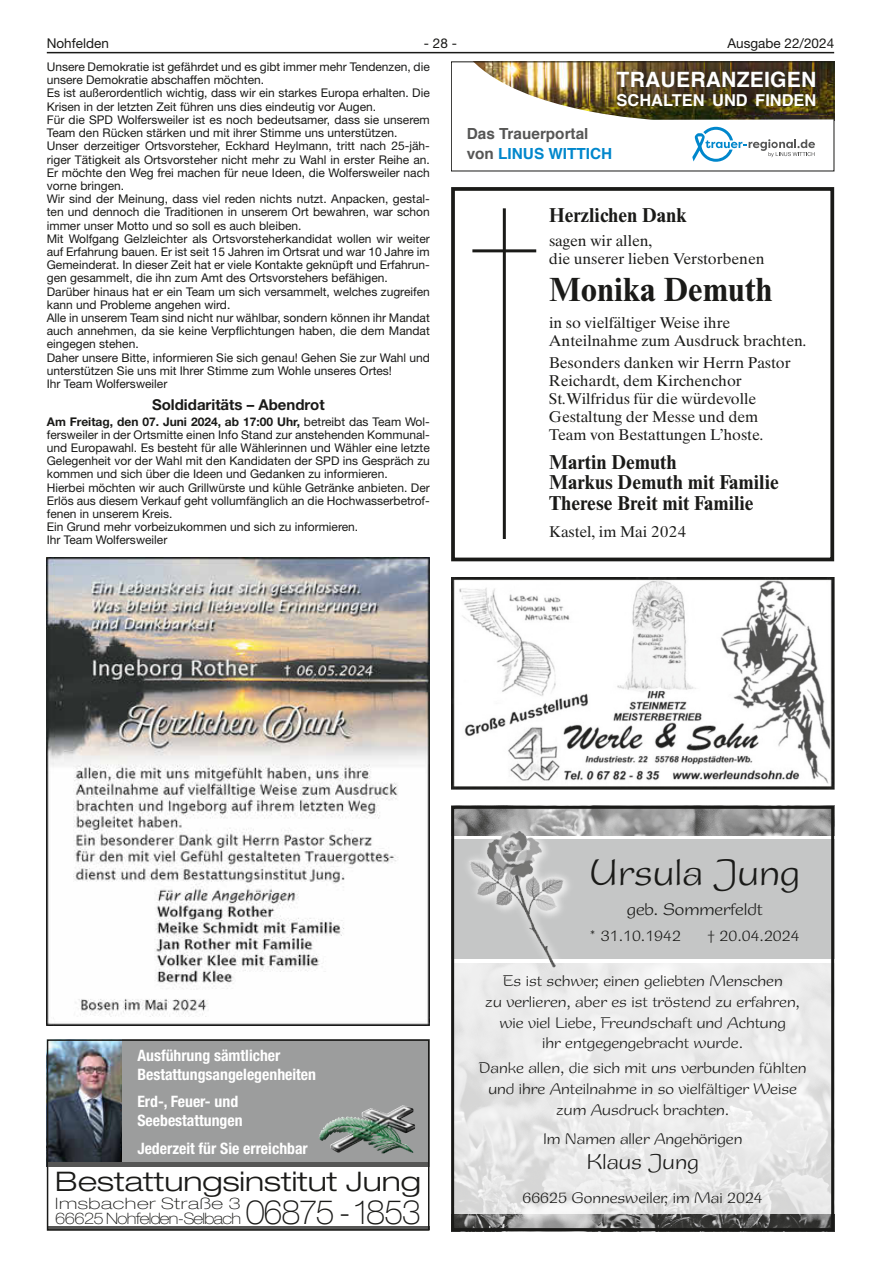
<style>
.page{position:relative;width:881px;height:1263px;background:#fff}
.page>*{position:absolute;margin:0;border:0;box-sizing:border-box;transform-origin:0 0}
.t1{font:36px "Roundy";color:#1a1a18}
.t2{font:700 30px "Yhykwj Times Roman SB";color:#1a1a18}
.t3{font:300 expanded 27px "Helvetica Neue LT";color:#1a1a18;scale:1.12 1}
.t4{font:700 21.15px "Helvetica";letter-spacing:.01em;color:#fff}
.t5{font:21px "Roundy";color:#1a1a18}
.t6{font:700 18px/20.9px "Yhykwj Times Roman SB";color:#1a1a18}
.t7{font:16.5px "Roundy";color:#1a1a18}
.t8{font:700 16.35px "Helvetica";color:#fff}
.t9{font:700 condensed 15.75px/18.9px "Helvetica Neue LT";color:#fff}
.t10{font:100 expanded 15.75px/14.4px "Helvetica Neue LT";letter-spacing:-.04em;color:#1a1a18;scale:1.2 1}
.t11{font:700 15.3px/19.4px "Helvetica";color:#565655}
.t12{font:15px/20.7px "Roundy";color:#1a1a18;text-align:center}
.t13{font:15px/18px "Wfshqt Times Nr 1 SB";color:#1a1a18}
.t14{font:700 15px "Helvetica Neue LT";color:#1a1a18}
.t15{font:13.5px "Helvetica Neue LT";color:#1a1a18}
.t16{font:12px/13.2px "Helvetica Neue LT";color:#1a1a18}
.s1{font-weight:700}
.s2{color:#0087cc}
.s3{font-size:33px}
</style>
<div class="page">
<hr style="left:47px;top:52px;width:786px;height:1px;background:#1a1a18">
<img style="left:47px;top:558px;width:382px;height:467px">
<hr style="left:47px;top:1226px;width:382px;height:3px;background:#565655">
<img style="left:49px;top:1042px;width:73px;height:121px">
<div style="left:122px;top:1040px;width:307px;height:127px;background:#9c9d9d"></div>
<div style="left:47px;top:1040px;width:382px;height:191px;border:1px solid #1a1a18"></div>
<div style="left:312px;top:1103px;width:112px;height:56px;background:#1a1a18;opacity:.75"></div>
<hr style="left:48px;top:1163px;width:380px;height:4px;background:#565655">
<img style="left:606px;top:810px;width:223px;height:26px">
<img style="left:455px;top:1214px;width:374px;height:13px">
<div style="left:451px;top:840px;width:382px;height:119px;background:#c5c6c6"></div>
<svg style="left:455px;top:963px;width:374px;height:251px;fill:#ebebeb"></svg>
<div style="left:451px;top:806px;width:382px;height:425px;border:3px solid #1a1a18"></div>
<svg style="left:451px;top:806px;width:155px;height:190px"></svg>
<img style="left:457px;top:816px;width:140px;height:170px">
<div style="left:451px;top:187px;width:382px;height:374px;border:4px solid #1a1a18"></div>
<hr style="left:472px;top:249px;width:64px;height:3px;background:#1a1a18">
<hr style="left:502px;top:208px;width:3px;height:331px;background:#1a1a18">
<img style="left:451px;top:577px;width:382px;height:213px">
<img style="left:476px;top:64px;width:355px;height:98px">
<div style="left:451px;top:62px;width:382px;height:109px;border:1px solid #1a1a18"></div>
<p class="t15" style="left:47px;top:35px;width:64px">Nohfelden</p>
<p class="t15" style="left:424px;top:35px;width:35px">- 28 -</p>
<p class="t15" style="left:727px;top:35px;width:108px">Ausgabe 22/2024</p>
<p class="t16" style="left:47px;top:60px;width:384px">Unsere Demokratie ist gefährdet und es gibt immer mehr Tendenzen, die unsere Demokratie abschaffen möchten.<br>Es ist außerordentlich wichtig, dass wir ein starkes Europa erhalten. Die Krisen in der letzten Zeit führen uns dies eindeutig vor Augen.<br>Für die SPD Wolfersweiler ist es noch bedeutsamer, dass sie unserem Team den Rücken stärken und mit ihrer Stimme uns unterstützen.<br>Unser derzeitiger Ortsvorsteher, Eckhard Heylmann, tritt nach 25-jäh&shy;riger Tätigkeit als Ortsvorsteher nicht mehr zu Wahl in erster Reihe an.<br>Er möchte den Weg frei machen für neue Ideen, die Wolfersweiler nach vorne bringen.<br>Wir sind der Meinung, dass viel reden nichts nutzt. Anpacken, gestal&shy;ten und dennoch die Traditionen in unserem Ort bewahren, war schon immer unser Motto und so soll es auch bleiben.<br>Mit Wolfgang Gelzleichter als Ortsvorsteherkandidat wollen wir weiter auf Erfahrung bauen. Er ist seit 15 Jahren im Ortsrat und war 10 Jahre im Gemeinderat. In dieser Zeit hat er viele Kontakte geknüpft und Erfahrun&shy;gen gesammelt, die ihn zum Amt des Ortsvorstehers befähigen.<br>Darüber hinaus hat er ein Team um sich versammelt, welches zugreifen kann und Probleme angehen wird.<br>Alle in unserem Team sind nicht nur wählbar, sondern können ihr Mandat auch annehmen, da sie keine Verpflichtungen haben, die dem Mandat eingegen stehen.<br>Daher unsere Bitte, informieren Sie sich genau! Gehen Sie zur Wahl und unterstützen Sie uns mit Ihrer Stimme zum Wohle unseres Ortes!<br>Ihr Team Wolfersweiler</p>
<p class="t14" style="left:152px;top:396px;width:174px">Soldidaritäts – Abendrot</p>
<p class="t16" style="left:47px;top:414px;width:384px"><span class="s1">Am Freitag, den 07. Juni 2024, ab 17:00 Uhr,</span> betreibt das Team Wol&shy;fersweiler in der Ortsmitte einen Info Stand zur anstehenden Kommunal&shy;und Europawahl. Es besteht für alle Wählerinnen und Wähler eine letzte Gelegenheit vor der Wahl mit den Kandidaten der SPD ins Gespräch zu kommen und sich über die Ideen und Gedanken zu informieren.<br>Hierbei möchten wir auch Grillwürste und kühle Getränke anbieten. Der Erlös aus diesem Verkauf geht vollumfänglich an die Hochwasserbetrof&shy;fenen in unserem Kreis.<br>Ein Grund mehr vorbeizukommen und sich zu informieren.<br>Ihr Team Wolfersweiler</p>
<h3 class="t4" style="left:616px;top:62px;width:201px">TRAUERANZEIGEN</h3>
<h3 class="t8" style="left:616px;top:87px;width:201px">SCHALTEN UND FINDEN</h3>
<p class="t11" style="left:466px;top:124px;width:147px">Das Trauerportal von <span class="s2">LINUS WITTICH</span></p>
<h3 class="t6" style="left:549px;top:205px;width:139px">Herzlichen Dank</h3>
<p class="t13" style="left:548px;top:232px;width:217px">sagen wir allen,<br>die unserer lieben Verstorbenen</p>
<h2 class="t2" style="left:549px;top:272px;width:225px">Monika Demuth</h2>
<p class="t13" style="left:548px;top:314px;width:258px">in so vielfältiger Weise ihre<br>Anteilnahme zum Ausdruck brachten.</p>
<p class="t13" style="left:548px;top:355px;width:243px">Besonders danken wir Herrn Pastor<br>Reichardt, dem Kirchenchor<br>St.Wilfridus für die würdevolle<br>Gestaltung der Messe und dem<br>Team von Bestattungen L’hoste.</p>
<h3 class="t6" style="left:549px;top:452px;width:231px">Martin Demuth<br>Markus Demuth mit Familie<br>Therese Breit mit Familie</h3>
<p class="t13" style="left:549px;top:524px;width:139px">Kastel, im Mai 2024</p>
<h3 class="t9" style="left:137px;top:1046px;width:180px">Ausführung sämtlicher<br>Bestattungsangelegenheiten</h3>
<h3 class="t9" style="left:137px;top:1092px;width:107px">Erd-, Feuer- und<br>Seebestattungen</h3>
<h3 class="t9" style="left:137px;top:1138px;width:172px">Jederzeit für Sie erreichbar</h3>
<h3 class="t3" style="left:55px;top:1165px;width:328px">Bestattungsinstitut Jung</h3>
<h3 class="t10" style="left:55px;top:1196px;width:306px">Imsbacher Straße 3<br>66625 Nohfelden-Selbach <span class="s3">06875 - 1853</span></h3>
<h1 class="t1" style="left:589px;top:851px;width:212px">Ursula Jung</h1>
<h3 class="t7" style="left:626px;top:899px;width:137px">geb. Sommerfeldt</h3>
<p class="t12" style="left:589px;top:925px;width:92px">* 31.10.1942</p>
<p class="t12" style="left:707px;top:925px;width:93px">† 20.04.2024</p>
<p class="t12" style="left:485px;top:970px;width:316px">Es ist schwer, einen geliebten Menschen<br>zu verlieren, aber es ist tröstend zu erfahren, wie viel Liebe, Freundschaft und Achtung<br>ihr entgegengebracht wurde.</p>
<p class="t12" style="left:478px;top:1058px;width:329px">Danke allen, die sich mit uns verbunden fühlten und ihre Anteilnahme in so vielfältiger Weise zum Ausdruck brachten.</p>
<p class="t12" style="left:542px;top:1129px;width:201px">Im Namen aller Angehörigen</p>
<h3 class="t5" style="left:586px;top:1149px;width:114px">Klaus Jung</h3>
<p class="t12" style="left:522px;top:1187px;width:242px">66625 Gonnesweiler, im Mai 2024</p>
</div>
